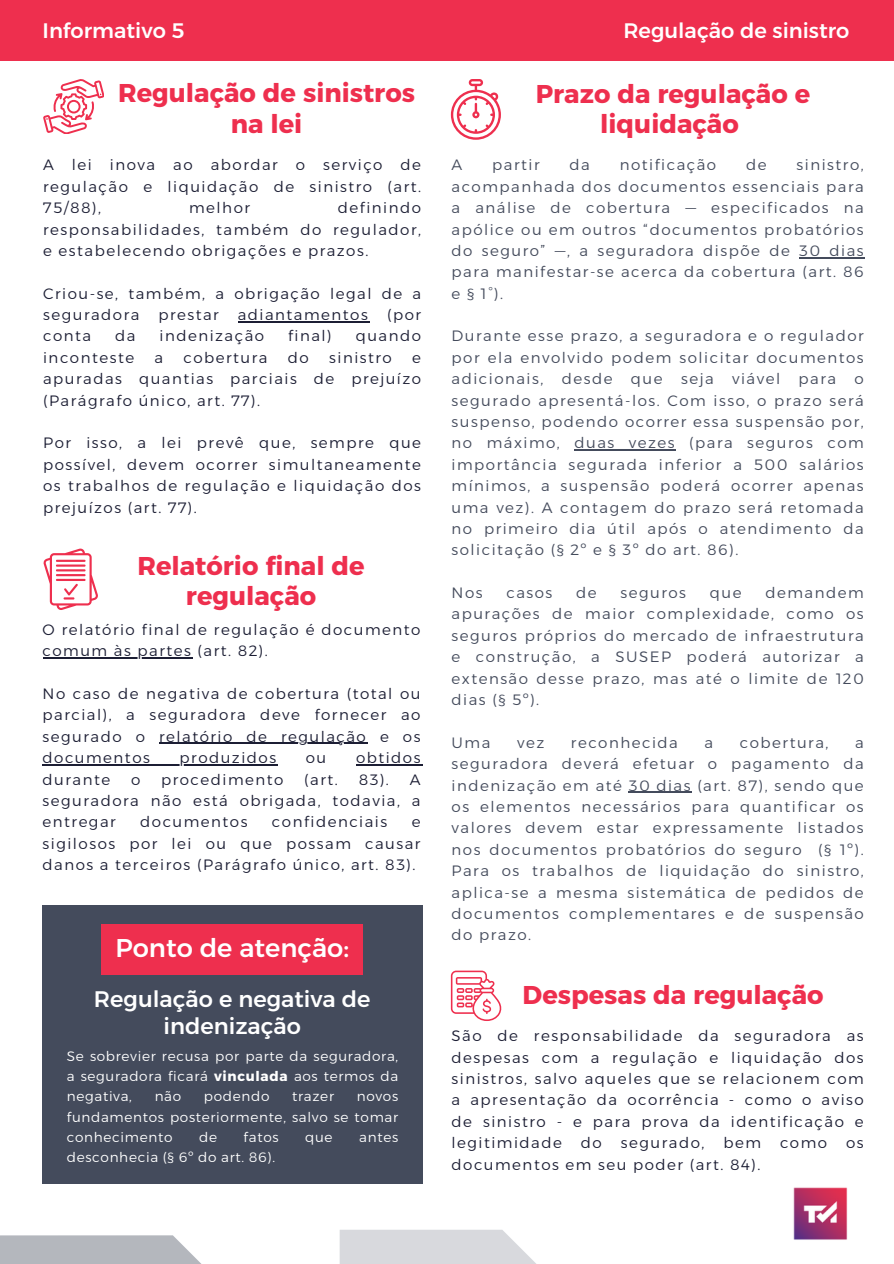
<style>
.page{position:relative;width:894px;height:1264px;background:#fff}
.page>*{position:absolute;margin:0;border:0;box-sizing:border-box;transform-origin:0 0}
.t1{font:700 25.65px/30.3px "Alexandria";color:#ee2f4e;text-align:center}
.t2{font:500 25.65px "Alexandria";color:#fff}
.t3{font:500 22.5px/27px "Alexandria";color:#fff;text-align:center}
.t4{font:500 21px "Alexandria";color:#fff}
.t5{font:300 15px/21.3px "Alexandria";letter-spacing:.1em;color:#444b5c;text-align:justify}
.t6{font:300 15px/21.3px "Alexandria";letter-spacing:.1em;color:#1c1e34;text-align:justify}
.t7{font:300 13.65px/20.2px "Alexandria";letter-spacing:.05em;color:#fff;text-align:justify}
.s1{font-weight:700}
</style>
<div class="page">
<svg style="left:0;top:1235px;width:201px;height:28px;background:#babdc2"></svg>
<svg style="left:339px;top:1229px;width:196px;height:34px;background:#dcdce0"></svg>
<div style="left:0;top:0;width:893px;height:61px;background:#ee2f4e"></div>
<svg style="left:43px;top:79px;width:61px;height:55px"></svg>
<hr style="left:238px;top:321px;width:131px;height:1px;background:#1c1e34">
<div style="left:43px;top:905px;width:379px;height:279px;background:#444b5c"></div>
<div style="left:101px;top:924px;width:262px;height:50px;background:#ee2f4e"></div>
<hr style="left:43px;top:657px;width:149px;height:1px;background:#1c1e34">
<hr style="left:159px;top:743px;width:208px;height:1px;background:#1c1e34">
<hr style="left:43px;top:764px;width:234px;height:1px;background:#1c1e34">
<hr style="left:356px;top:764px;width:66px;height:1px;background:#1c1e34">
<svg style="left:43px;top:548px;width:55px;height:62px"></svg>
<svg style="left:451px;top:79px;width:49px;height:61px"></svg>
<hr style="left:799px;top:257px;width:66px;height:1px;background:#444b5c">
<hr style="left:574px;top:449px;width:102px;height:1px;background:#444b5c">
<hr style="left:628px;top:791px;width:64px;height:1px;background:#444b5c">
<svg style="left:451px;top:970px;width:50px;height:51px"></svg>
<img style="left:793px;top:1187px;width:55px;height:53px">
<p class="t4" style="left:43px;top:18px;width:143px">Informativo 5</p>
<h1 class="t4" style="left:623px;top:18px;width:227px">Regulação de sinistro</h1>
<h2 class="t1" style="left:118px;top:78px;width:298px">Regulação de sinistros na lei</h2>
<p class="t6" style="left:43px;top:154px;width:379px">A lei inova ao abordar o serviço de regulação e liquidação de sinistro (art.<br>75/88),</p>
<p class="t6" style="left:43px;top:197px;width:379px;text-indent:295px">definindo responsabilidades, também do regulador, e estabelecendo obrigações e prazos.</p>
<p class="t6" style="left:43px;top:283px;width:379px">Criou-se, também, a obrigação legal de a seguradora</p>
<p class="t6" style="left:189px;top:197px;width:62px">melhor</p>
<p class="t6" style="left:158px;top:304px;width:62px">prestar</p>
<p class="t6" style="left:238px;top:304px;width:131px">adiantamentos</p>
<p class="t6" style="left:387px;top:304px;width:35px">(por</p>
<p class="t6" style="left:43px;top:325px;width:49px">conta</p>
<p class="t6" style="left:115px;top:325px;width:22px">da</p>
<p class="t6" style="left:159px;top:325px;width:106px">indenização</p>
<p class="t6" style="left:288px;top:325px;width:45px">final)</p>
<p class="t6" style="left:355px;top:325px;width:67px">quando</p>
<p class="t6" style="left:43px;top:347px;width:92px">inconteste</p>
<p class="t6" style="left:154px;top:347px;width:10px">a</p>
<p class="t6" style="left:183px;top:347px;width:85px">cobertura</p>
<p class="t6" style="left:288px;top:347px;width:22px">do</p>
<p class="t6" style="left:329px;top:347px;width:64px">sinistro</p>
<p class="t6" style="left:43px;top:347px;width:379px;text-indent:369px">e apuradas quantias parciais de prejuízo (Parágrafo único, art. 77).</p>
<p class="t6" style="left:43px;top:432px;width:379px">Por isso, a lei prevê que, sempre que possível, devem ocorrer simultaneamente os trabalhos de regulação e liquidação dos prejuízos (art. 77).</p>
<p class="t1" style="left:137px;top:550px;width:229px">Relatório final de regulação</p>
<h1 class="t6" style="left:43px;top:619px;width:379px">O relatório final de regulação é documento</h1>
<h2 class="t6" style="left:43px;top:640px;width:227px">comum às partes (art. 82).</h2>
<h2 class="t6" style="left:43px;top:683px;width:379px">No caso de negativa de cobertura (total ou</h2>
<p class="t6" style="left:43px;top:704px;width:379px">parcial), a seguradora deve fornecer ao segurado o</p>
<p class="t6" style="left:159px;top:725px;width:263px">relatório de regulação e os</p>
<p class="t6" style="left:43px;top:747px;width:109px">documentos</p>
<p class="t6" style="left:179px;top:747px;width:98px">produzidos</p>
<p class="t6" style="left:306px;top:747px;width:22px">ou</p>
<p class="t6" style="left:356px;top:747px;width:66px">obtidos</p>
<p class="t6" style="left:43px;top:768px;width:69px">durante</p>
<p class="t6" style="left:131px;top:768px;width:11px">o</p>
<p class="t6" style="left:161px;top:768px;width:124px">procedimento</p>
<p class="t6" style="left:304px;top:768px;width:35px">(art.</p>
<p class="t6" style="left:358px;top:768px;width:32px">83).</p>
<p class="t6" style="left:43px;top:768px;width:379px;text-indent:367px">A seguradora não está obrigada, todavia, a entregar</p>
<p class="t6" style="left:140px;top:811px;width:109px">documentos</p>
<p class="t6" style="left:272px;top:811px;width:117px">confidenciais</p>
<p class="t6" style="left:43px;top:811px;width:379px;text-indent:369px">e sigilosos por lei ou que possam causar danos a terceiros (Parágrafo único, art. 83).</p>
<p class="t2" style="left:115px;top:932px;width:235px">Ponto de atenção:</p>
<h1 class="t3" style="left:94px;top:985px;width:278px">Regulação e negativa de indenização</h1>
<p class="t7" style="left:67px;top:1045px;width:333px">Se sobrevier recusa por parte da seguradora, a seguradora ficará <span class="s1">vinculada</span> aos termos da negativa,</p>
<p class="t7" style="left:155px;top:1086px;width:28px">não</p>
<p class="t7" style="left:204px;top:1086px;width:67px">podendo</p>
<p class="t7" style="left:292px;top:1086px;width:43px">trazer</p>
<p class="t7" style="left:67px;top:1086px;width:333px;text-indent:290px">novos fundamentos posteriormente, salvo se tomar conhecimento</p>
<p class="t7" style="left:199px;top:1126px;width:19px">de</p>
<p class="t7" style="left:243px;top:1126px;width:36px">fatos</p>
<p class="t7" style="left:305px;top:1126px;width:29px">que</p>
<p class="t7" style="left:359px;top:1126px;width:40px">antes</p>
<p class="t7" style="left:67px;top:1146px;width:210px">desconhecia (§ 6º do art. 86).</p>
<h1 class="t1" style="left:535px;top:78px;width:276px">Prazo da regulação e liquidação</h1>
<p class="t5" style="left:451px;top:154px;width:12px">A</p>
<p class="t5" style="left:492px;top:154px;width:49px">partir</p>
<p class="t5" style="left:569px;top:154px;width:22px">da</p>
<p class="t5" style="left:619px;top:154px;width:98px">notificação</p>
<p class="t5" style="left:746px;top:154px;width:22px">de</p>
<p class="t5" style="left:451px;top:154px;width:413px;text-indent:345px">sinistro, acompanhada dos documentos essenciais para a análise de cobertura — especificados na apólice ou em outros “documentos probatórios do seguro” —, a seguradora dispõe de 30 dias para manifestar-se acerca da cobertura (art. 86 e § 1°).</p>
<p class="t5" style="left:451px;top:325px;width:413px">Durante esse prazo, a seguradora e o regulador por ela envolvido podem solicitar documentos adicionais, desde que seja viável para o segurado apresentá-los. Com isso, o prazo será suspenso, podendo ocorrer essa suspensão por, no máximo, duas vezes (para seguros com importância segurada inferior a 500 salários mínimos, a suspensão poderá ocorrer apenas uma vez). A contagem do prazo será retomada no primeiro dia útil após o atendimento da solicitação (§ 2º e § 3º do art. 86).</p>
<p class="t5" style="left:451px;top:582px;width:32px">Nos</p>
<p class="t5" style="left:506px;top:582px;width:47px">casos</p>
<p class="t5" style="left:576px;top:582px;width:22px">de</p>
<p class="t5" style="left:620px;top:582px;width:67px">seguros</p>
<p class="t5" style="left:709px;top:582px;width:33px">que</p>
<p class="t5" style="left:451px;top:582px;width:413px;text-indent:314px">demandem apurações de maior complexidade, como os seguros próprios do mercado de infraestrutura e construção, a SUSEP poderá autorizar a extensão desse prazo, mas até o limite de 120 dias (§ 5º).</p>
<h1 class="t5" style="left:451px;top:731px;width:40px">Uma</h1>
<h1 class="t5" style="left:517px;top:731px;width:29px">vez</h1>
<h1 class="t5" style="left:570px;top:731px;width:108px">reconhecida</h1>
<h1 class="t5" style="left:704px;top:731px;width:10px">a</h1>
<h1 class="t5" style="left:739px;top:731px;width:90px">cobertura,</h1>
<h1 class="t5" style="left:451px;top:731px;width:413px;text-indent:403px">a seguradora deverá efetuar o pagamento da indenização em até 30 dias (art. 87), sendo que os elementos necessários para quantificar os valores devem estar expressamente listados nos documentos probatórios do seguro (§ 1º).<br>Para os trabalhos de liquidação do sinistro, aplica-se a mesma sistemática de pedidos de documentos complementares e de suspensão do prazo.</h1>
<p class="t1" style="left:522px;top:979px;width:302px">Despesas da regulação</p>
<h2 class="t6" style="left:451px;top:1025px;width:413px">São de responsabilidade da seguradora as despesas com a regulação e liquidação dos sinistros, salvo aqueles que se relacionem com a apresentação da ocorrência - como o aviso de sinistro - e para prova da identificação e legitimidade</h2>
<h2 class="t6" style="left:580px;top:1132px;width:22px">do</h2>
<h2 class="t6" style="left:620px;top:1132px;width:85px">segurado,</h2>
<h2 class="t6" style="left:723px;top:1132px;width:39px">bem</h2>
<h2 class="t6" style="left:779px;top:1132px;width:49px">como</h2>
<h2 class="t6" style="left:846px;top:1132px;width:19px">os</h2>
<h2 class="t6" style="left:451px;top:1153px;width:310px">documentos em seu poder (art. 84).</h2>
</div>
